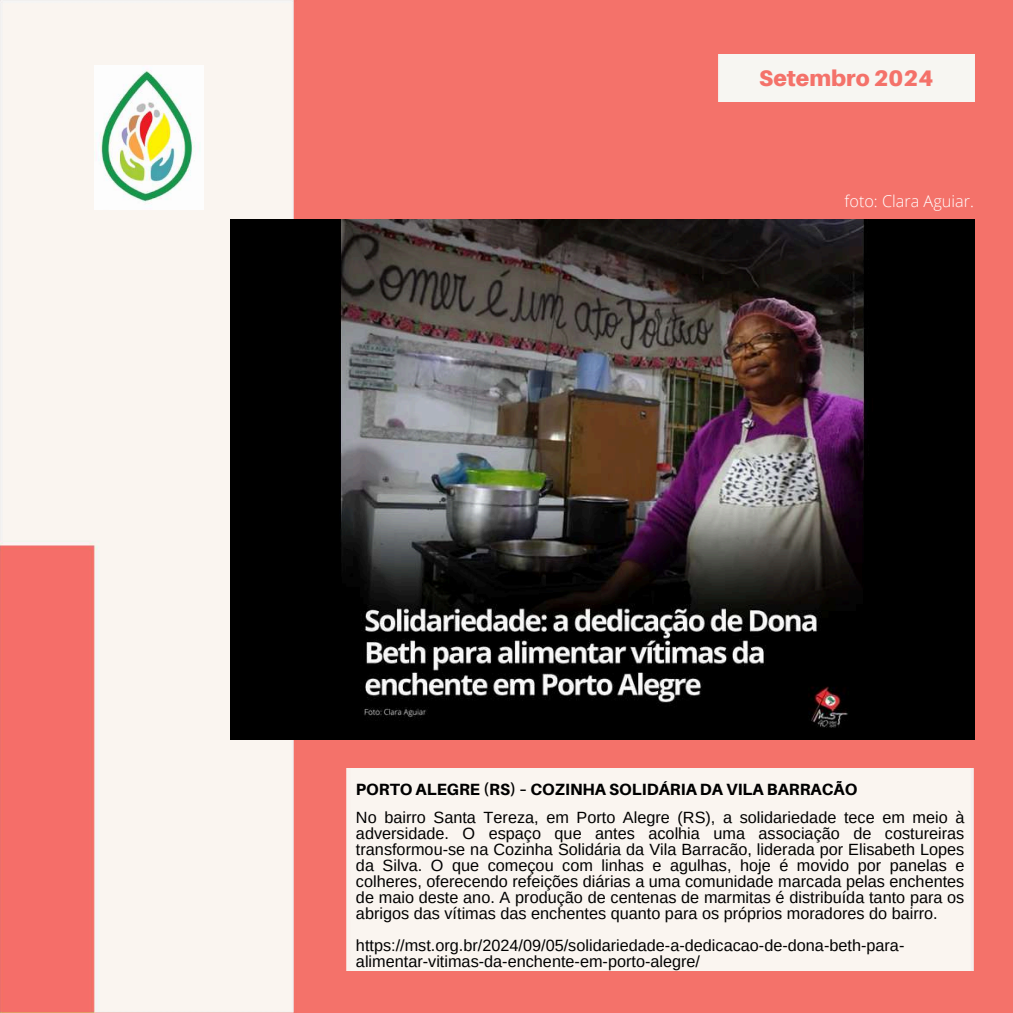
<style>
.page{position:relative;width:1013px;height:1013px;background:#fff}
.page>*{position:absolute;margin:0;border:0;box-sizing:border-box;transform-origin:0 0}
.t1{font:900 22.5px "Aileron";color:#f4726a}
.t2{font:16.25px/16px "Arimo";color:#000;text-align:justify}
.t3{font:800 16.25px "Aileron";color:#000}
.t4{font:300 16.25px "Open Sans";color:#fff}
</style>
<div class="page">
<div style="left:0;top:0;width:1012px;height:1012px;background:#f4726a"></div>
<div style="left:718px;top:54px;width:256px;height:47px;background:#f7f6f2"></div>
<div style="left:346px;top:768px;width:627px;height:202px;background:#faf5f0"></div>
<img style="left:0;top:0;width:299px;height:1012px">
<img style="left:230px;top:219px;width:744px;height:520px">
<img style="left:95px;top:65px;width:108px;height:145px">
<h1 class="t1" style="left:759px;top:64px;width:175px">Setembro 2024</h1>
<p class="t4" style="left:844px;top:189px;width:131px">foto: Clara Aguiar.</p>
<p class="t3" style="left:356px;top:779px;width:503px">PORTO ALEGRE (RS) – COZINHA SOLIDÁRIA DA VILA BARRACÃO</p>
<p class="t2" style="left:356px;top:809px;width:610px">No bairro Santa Tereza, em Porto Alegre (RS), a solidariedade tece em meio à adversidade. O espaço que antes acolhia uma associação de costureiras transformou-se na Cozinha Solidária da Vila Barracão, liderada por Elisabeth Lopes da Silva. O que começou com linhas e agulhas, hoje é movido por panelas e colheres, oferecendo refeições diárias a uma comunidade marcada pelas enchentes de maio deste ano. A produção de centenas de marmitas é distribuída tanto para os abrigos das vítimas das enchentes quanto para os próprios moradores do bairro.</p>
<p class="t2" style="left:356px;top:936px;width:550px">https://mst.org.br/2024/09/05/solidariedade-a-dedicacao-de-dona-beth-para&shy;alimentar-vitimas-da-enchente-em-porto-alegre/</p>
</div>
